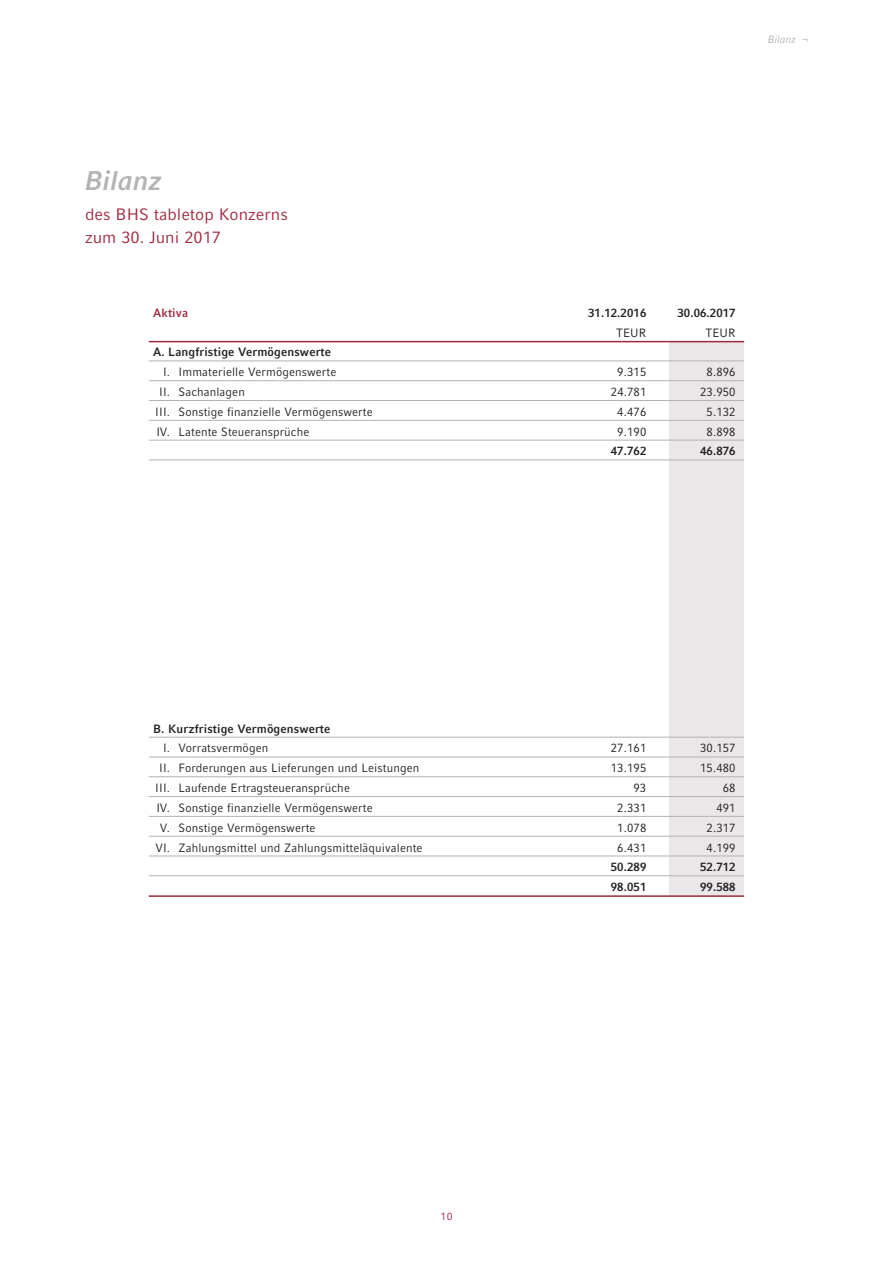
<style>
.page{position:relative;width:893px;height:1263px;background:#fff}
.page>*{position:absolute;margin:0;border:0;box-sizing:border-box;transform-origin:0 0}
.t1{font:italic 700 27px "Compatil Fact LT Com";color:#b4b2b3}
.t2{font:16.5px/22.5px "Compatil Fact LT Com";color:#a1293f}
.t3{font:12px "Compatil Fact LT Com";letter-spacing:.01em;color:#231f20;scale:.95 1}
.t4{font:700 12px "Compatil Fact LT Com";letter-spacing:.01em;color:#231f20;scale:.95 1}
.t5{font:700 12px "Compatil Fact LT Com";letter-spacing:.01em;color:#a1293f;scale:.95 1}
.t6{font:italic 10.5px "Compatil Fact LT Com";color:#b4b2b3}
.t7{font:10.5px "Compatil Fact LT Com";color:#a1293f}
</style>
<div class="page">
<div style="left:670px;top:342px;width:74px;height:554px;background:#eae7e8"></div>
<hr style="left:149px;top:341px;width:595px;height:1px;background:#a1293f">
<hr style="left:149px;top:361px;width:595px;height:1px;background:#b4b2b3">
<hr style="left:149px;top:380px;width:595px;height:1px;background:#b4b2b3">
<hr style="left:149px;top:400px;width:595px;height:1px;background:#b4b2b3">
<hr style="left:149px;top:420px;width:595px;height:1px;background:#b4b2b3">
<hr style="left:149px;top:440px;width:595px;height:1px;background:#b4b2b3">
<hr style="left:149px;top:460px;width:595px;height:1px;background:#b4b2b3">
<hr style="left:149px;top:737px;width:595px;height:1px;background:#b4b2b3">
<hr style="left:149px;top:757px;width:595px;height:1px;background:#b4b2b3">
<hr style="left:149px;top:776px;width:595px;height:1px;background:#b4b2b3">
<hr style="left:149px;top:796px;width:595px;height:1px;background:#b4b2b3">
<hr style="left:149px;top:816px;width:595px;height:1px;background:#b4b2b3">
<hr style="left:149px;top:836px;width:595px;height:1px;background:#b4b2b3">
<hr style="left:149px;top:856px;width:595px;height:1px;background:#b4b2b3">
<hr style="left:149px;top:875px;width:595px;height:1px;background:#b4b2b3">
<hr style="left:149px;top:895px;width:595px;height:2px;background:#a1293f">
<p class="t6" style="left:768px;top:35px;width:41px">Bilanz ¬</p>
<h1 class="t1" style="left:85px;top:171px;width:79px">Bilanz</h1>
<h2 class="t2" style="left:85px;top:205px;width:204px">des BHS tabletop Konzerns zum 30. Juni 2017</h2>
<p class="t5" style="left:153px;top:308px;width:38px">Aktiva</p>
<p class="t4" style="left:588px;top:308px;width:63px">31.12.2016</p>
<p class="t4" style="left:677px;top:308px;width:63px">30.06.2017</p>
<p class="t3" style="left:616px;top:328px;width:33px">TEUR</p>
<p class="t3" style="left:705px;top:328px;width:33px">TEUR</p>
<p class="t4" style="left:153px;top:348px;width:189px">A. Langfristige Vermögenswerte</p>
<p class="t3" style="left:163px;top:368px;width:184px">I. Immaterielle Vermögenswerte</p>
<p class="t3" style="left:617px;top:368px;width:32px">9.315</p>
<p class="t3" style="left:707px;top:368px;width:32px">8.896</p>
<p class="t3" style="left:159px;top:388px;width:92px">II. Sachanlagen</p>
<p class="t3" style="left:611px;top:388px;width:39px">24.781</p>
<p class="t3" style="left:700px;top:388px;width:39px">23.950</p>
<p class="t3" style="left:155px;top:407px;width:230px">III. Sonstige finanzielle Vermögenswerte</p>
<p class="t3" style="left:617px;top:407px;width:32px">4.476</p>
<p class="t3" style="left:707px;top:407px;width:32px">5.132</p>
<p class="t3" style="left:156px;top:427px;width:163px">IV. Latente Steueransprüche</p>
<p class="t3" style="left:617px;top:427px;width:32px">9.190</p>
<p class="t3" style="left:707px;top:427px;width:32px">8.898</p>
<p class="t4" style="left:611px;top:447px;width:39px">47.762</p>
<p class="t4" style="left:700px;top:447px;width:39px">46.876</p>
<p class="t4" style="left:153px;top:724px;width:188px">B. Kurzfristige Vermögenswerte</p>
<p class="t3" style="left:163px;top:744px;width:112px">I. Vorratsvermögen</p>
<p class="t3" style="left:611px;top:744px;width:39px">27.161</p>
<p class="t3" style="left:700px;top:744px;width:39px">30.157</p>
<p class="t3" style="left:159px;top:764px;width:275px">II. Forderungen aus Lieferungen und Leistungen</p>
<p class="t3" style="left:611px;top:764px;width:39px">13.195</p>
<p class="t3" style="left:700px;top:764px;width:39px">15.480</p>
<p class="t3" style="left:155px;top:784px;width:206px">III. Laufende Ertragsteueransprüche</p>
<p class="t3" style="left:633px;top:784px;width:15px">93</p>
<p class="t3" style="left:723px;top:784px;width:15px">68</p>
<p class="t3" style="left:156px;top:803px;width:229px">IV. Sonstige finanzielle Vermögenswerte</p>
<p class="t3" style="left:617px;top:803px;width:32px">2.331</p>
<p class="t3" style="left:716px;top:803px;width:22px">491</p>
<p class="t3" style="left:160px;top:823px;width:165px">V. Sonstige Vermögenswerte</p>
<p class="t3" style="left:617px;top:823px;width:32px">1.078</p>
<p class="t3" style="left:707px;top:823px;width:32px">2.317</p>
<p class="t3" style="left:155px;top:843px;width:283px">VI. Zahlungsmittel und Zahlungsmitteläquivalente</p>
<p class="t3" style="left:617px;top:843px;width:32px">6.431</p>
<p class="t3" style="left:707px;top:843px;width:32px">4.199</p>
<p class="t4" style="left:611px;top:863px;width:39px">50.289</p>
<p class="t4" style="left:700px;top:863px;width:39px">52.712</p>
<p class="t4" style="left:611px;top:883px;width:39px">98.051</p>
<p class="t4" style="left:700px;top:883px;width:39px">99.588</p>
<p class="t7" style="left:440px;top:1212px;width:14px">10</p>
</div>
